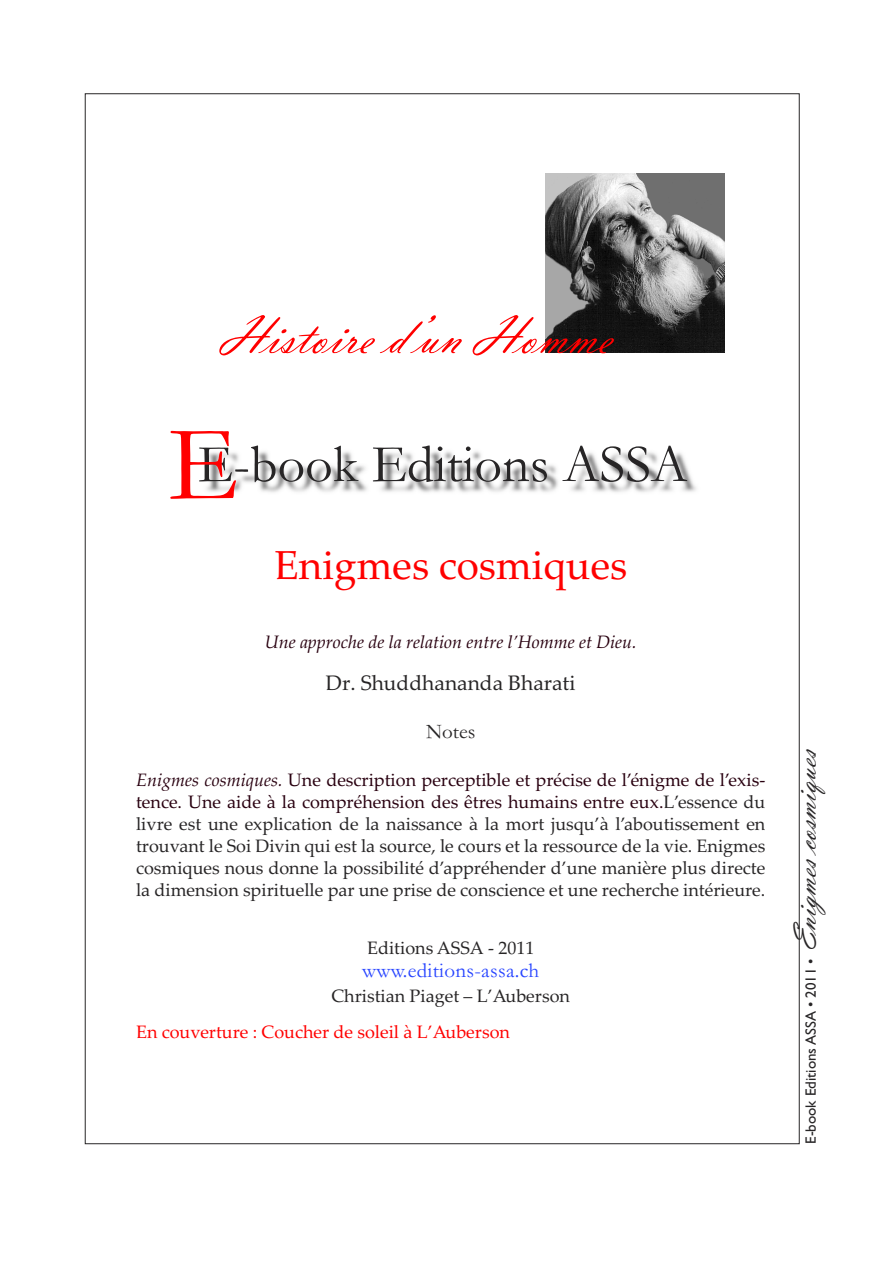
<style>
.page{position:relative;width:893px;height:1263px;background:#fff}
.page>*{position:absolute;margin:0;border:0;box-sizing:border-box;transform-origin:0 0}
.t1{font:54px "Garamond";color:#272526}
.t2{font:54px "Vladimir Script";color:#f00}
.t3{font:40.5px "Palatino Linotype";color:#f00}
.t4{font:21px "Palatino Linotype";color:#272526}
.t5{font:21px "Garamond";letter-spacing:.015em;color:#2744ff}
.t6{font:21px "Garamond";color:#272526}
.t7{font:18px/21.9px "Palatino Linotype";color:#272526;text-align:justify}
.t8{font:italic 18px "Palatino Linotype";color:#290010}
.t9{font:18px "Palatino Linotype";color:#f00}
.t10{font:15px "Gill Sans";color:#272526}
.s1{font-size:108px;color:#f00}
.s2{font-style:italic;color:#290010}
.s3{color:#290010}
.s4{font-family:"Vladimir Script";font-size:33px}
</style>
<div class="page">
<img style="left:206px;top:451px;width:490px;height:42px">
<img style="left:546px;top:174px;width:178px;height:179px">
<h1 class="t2" style="left:221px;top:303px;width:392px">Histoire d’un Homme</h1>
<h1 class="t1" style="left:168px;top:431px;width:521px"><span class="s1">E</span>E-book Editions ASSA</h1>
<h2 class="t3" style="left:274px;top:550px;width:355px">Enigmes cosmiques</h2>
<p class="t8" style="left:265px;top:635px;width:374px">Une approche de la relation entre l’Homme et Dieu.</p>
<p class="t4" style="left:326px;top:675px;width:251px">Dr. Shuddhananda Bharati</p>
<p class="t6" style="left:426px;top:718px;width:51px">Notes</p>
<p class="t7" style="left:136px;top:771px;width:631px"><span class="s2">Enigmes cosmiques.</span> <span class="s3">Une description perceptible et précise de l’énigme de l’exis&shy;tence. Une aide à la compréhension des êtres humains entre eux.</span>L’essence du livre est une explication de la naissance à la mort jusqu’à l’aboutissement en trouvant le Soi Divin qui est la source, le cours et la ressource de la vie. Enigmes cosmiques nous donne la possibilité d’appréhender d’une manière plus directe la dimension spirituelle par une prise de conscience et une recherche intérieure.</p>
<p class="t7" style="left:367px;top:939px;width:169px">Editions ASSA - 2011</p>
<p class="t5" style="left:362px;top:957px;width:179px">www.editions-assa.ch</p>
<p class="t7" style="left:331px;top:986px;width:240px">Christian Piaget – L’Auberson</p>
<p class="t9" style="left:136px;top:1025px;width:375px">En couverture : Coucher de soleil à L’Auberson</p>
<p class="t10" style="left:802px;top:1144px;width:400px;rotate:-90deg">E-book Editions ASSA • 2011 • <span class="s4">Enigmes cosmiques</span></p>
</div>
